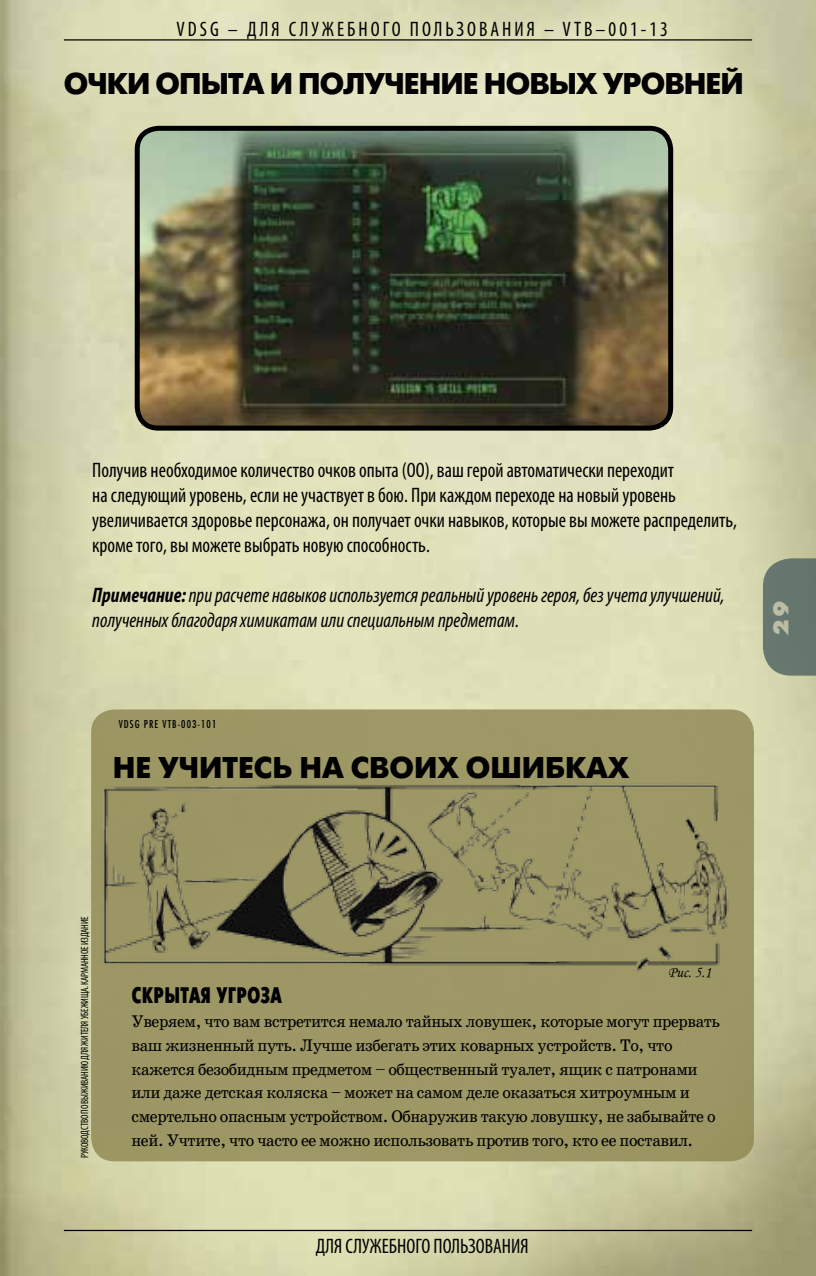
<style>
.page{position:relative;width:816px;height:1276px;background:#fff}
.page>*{position:absolute;margin:0;border:0;box-sizing:border-box;transform-origin:0 0}
.t1{font:30px "Futuris XC";letter-spacing:-.03em;color:#000}
.t2{font:22.5px "Futuris X Cond C";color:#000}
.t3{font:condensed 21px/25px "Myriad Pro";color:#000;scale:.95 1}
.t4{font:italic condensed 21px/25px "Myriad Pro";color:#000;scale:.95 1}
.t5{font:condensed 21px "Myriad Pro";letter-spacing:.15em;color:#000;scale:.95 1}
.t6{font:800 20px "Futura";color:#bcbda3}
.t7{font:17px/23.8px "School Book C";letter-spacing:-.025em;color:#000;scale:.95 1}
.t8{font:15.75px "Monotype Corsiva";color:#000;scale:.95 1}
.t9{font:condensed 10.5px "Myriad Pro";letter-spacing:-.02em;color:#000;scale:.95 1}
.t10{font:condensed 10.5px "Futura";letter-spacing:.1em;color:#000}
.s1{font-weight:700}
</style>
<div class="page">
<img style="left:0;top:0;width:815px;height:1276px">
<div style="left:762px;top:558px;width:53px;height:117px;background:#64766d"></div>
<hr style="left:64px;top:39px;width:687px;height:2px;background:#000">
<hr style="left:64px;top:1230px;width:687px;height:1px;background:#000">
<img style="left:137px;top:128px;width:533px;height:300px">
<div style="left:135px;top:126px;width:537px;height:305px;border:5px solid #000;border-radius:21px"></div>
<img style="left:34px;top:654px;width:762px;height:508px">
<p class="t5" style="left:176px;top:17px;width:518px">VDSG – ДЛЯ СЛУЖЕБНОГО ПОЛЬЗОВАНИЯ – VTB–001-13</p>
<h1 class="t1" style="left:64px;top:67px;width:676px">Очки опыта и получение новых уровней</h1>
<p class="t3" style="left:92px;top:457px;width:680px">Получив необходимое количество очков опыта (ОО), ваш герой автоматически переходит<br>на следующий уровень, если не участвует в бою. При каждом переходе на новый уровень увеличивается здоровье персонажа, он получает очки навыков, которые вы можете распределить, кроме того, вы можете выбрать новую способность.</p>
<p class="t4" style="left:92px;top:582px;width:667px"><span class="s1">Примечание:</span> при расчете навыков используется реальный уровень героя, без учета улучшений, полученных благодаря химикатам или специальным предметам.</p>
<p class="t10" style="left:119px;top:717px;width:99px">VDSG PRE VTB-003-101</p>
<h1 class="t1" style="left:113px;top:750px;width:66px">НЕ УЧИТЕСЬ</h1>
<h1 class="t1" style="left:299px;top:750px;width:245px">НА СВОИХ ОШИБКА</h1>
<h1 class="t1" style="left:607px;top:750px;width:23px">Х</h1>
<p class="t6" style="left:767px;top:636px;width:37px;rotate:-90deg">29</p>
<p class="t9" style="left:78px;top:1158px;width:256px;rotate:-90deg">РУКОВОДСТВО ПО ВЫЖИВАНИЮ ДЛЯ ЖИТЕЛЯ УБЕЖИЩА. КАРМАННОЕ ИЗДАНИЕ</p>
<p class="t8" style="left:667px;top:963px;width:47px">Рис. 5.1</p>
<h2 class="t2" style="left:131px;top:983px;width:23px">СКРЫТАЯ</h2>
<h2 class="t2" style="left:216px;top:983px;width:67px">УГРОЗА</h2>
<p class="t7" style="left:131px;top:1009px;width:620px">Уверяем, что вам встретится немало тайных ловушек, которые могут прервать ваш жизненный путь. Лучше избегать этих коварных устройств. То, что кажется безобидным предметом – общественный туалет, ящик с патронами или даже детская коляска – может на самом деле оказаться хитроумным и смертельно опасным устройством. Обнаружив такую ловушку, не забывайте о ней. Учтите, что часто ее можно использовать против того, кто ее поставил.</p>
<p class="t3" style="left:315px;top:1233px;width:225px">ДЛЯ СЛУЖЕБНОГО ПОЛЬЗОВАНИЯ</p>
</div>
